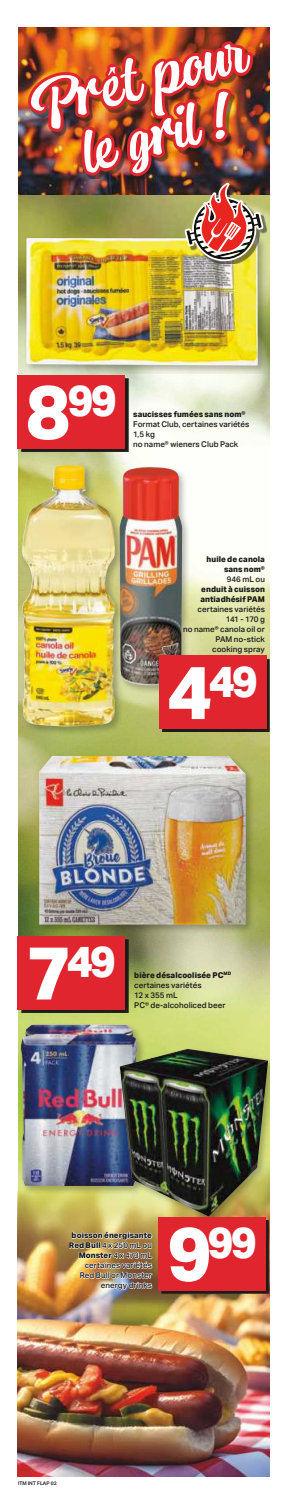
<style>
.page{position:relative;width:288px;height:1512px;background:#fff}
.page>*{position:absolute;margin:0;border:0;box-sizing:border-box;transform-origin:0 0}
.t1{font:800 75px "Aktiv Grotesk";color:#fff}
.t2{font:italic 56.5px/57.9px "Atocha";color:#fff;text-align:center;scale:1.15 1}
.t3{font:800 43.7px "Aktiv Grotesk";letter-spacing:-.065em;color:#fff}
.t4{font:500 8px/10px "Aktiv Grotesk";letter-spacing:.005em;color:#1c1c1b;text-align:right}
.t5{font:800 8px/10px "Aktiv Grotesk";letter-spacing:.005em;color:#1c1c1b;text-align:right}
.t6{font:600 5px "Aktiv Grotesk";color:#1c1c1b}
.s1{font-size:75px}
.s2{font-weight:800}
</style>
<div class="page">
<img style="left:18px;top:374px;width:252px;height:673px">
<img style="left:18px;top:1194px;width:252px;height:282px">
<img style="left:18px;top:27px;width:252px;height:167px">
<div style="left:18px;top:1022px;width:128px;height:172px;background:#1c1c1b;opacity:.3"></div>
<img style="left:21px;top:1025px;width:102px;height:111px">
<div style="left:117px;top:465px;width:74px;height:229px;background:#1c1c1b;opacity:.3"></div>
<img style="left:124px;top:467px;width:58px;height:218px">
<div style="left:24px;top:236px;width:243px;height:138px;background:#1c1c1b;opacity:.3"></div>
<img style="left:26px;top:342px;width:232px;height:24px">
<div style="left:20px;top:463px;width:104px;height:272px;background:#1c1c1b;opacity:.3"></div>
<img style="left:22px;top:465px;width:94px;height:262px">
<div style="left:37px;top:753px;width:218px;height:180px;background:#1c1c1b;opacity:.3"></div>
<img style="left:39px;top:756px;width:207px;height:169px">
<div style="left:118px;top:1047px;width:152px;height:175px;background:#1c1c1b;opacity:.3"></div>
<img style="left:120px;top:1049px;width:148px;height:168px">
<div style="left:188px;top:186px;width:78px;height:78px;background:#1c1c1b;opacity:.55"></div>
<img style="left:26px;top:27px;width:237px;height:315px">
<img style="left:68px;top:1231px;width:85px;height:60px">
<svg style="left:162px;top:1220px;width:107px;height:74px"></svg>
<div style="left:159px;top:1217px;width:107px;height:73px;background:#e1252f"></div>
<div style="left:21px;top:378px;width:107px;height:74px;background:#1c1c1b"></div>
<div style="left:18px;top:375px;width:107px;height:74px;background:#e1252f"></div>
<svg style="left:162px;top:659px;width:108px;height:73px"></svg>
<div style="left:159px;top:656px;width:107px;height:73px;background:#e1252f"></div>
<svg style="left:21px;top:939px;width:107px;height:74px"></svg>
<div style="left:18px;top:936px;width:107px;height:73px;background:#e1252f"></div>
<h2 class="t2" style="left:26px;top:81px;width:192px;rotate:-15deg">Prêt pour le gril !</h2>
<h3 class="t3" style="left:68px;top:376px;width:50px">99</h3>
<h1 class="t1" style="left:26px;top:369px;width:46px">8</h1>
<p class="t5" style="left:133px;top:409px;width:114px">saucisses fumées sans nom®</p>
<p class="t4" style="left:133px;top:419px;width:118px;text-align:left">Format Club, certaines variétés<br>1,5 kg</p>
<p class="t4" style="left:133px;top:439px;width:107px">no name® wieners Club Pack</p>
<p class="t5" style="left:207px;top:555px;width:60px">huile de canola sans nom®</p>
<p class="t4" style="left:227px;top:575px;width:40px">946 mL ou</p>
<p class="t5" style="left:200px;top:585px;width:66px;text-align:left">enduit à cuisson antiadhésif PAM</p>
<p class="t4" style="left:183px;top:605px;width:83px">certaines variétés<br>141 - 170 g<br>no name® canola oil or<br>PAM no-stick<br>cooking spray</p>
<h3 class="t3" style="left:168px;top:656px;width:92px"><span class="s1">4</span>49</h3>
<h3 class="t3" style="left:67px;top:937px;width:50px">49</h3>
<h1 class="t1" style="left:27px;top:930px;width:46px">7</h1>
<p class="t4" style="left:134px;top:970px;width:98px;text-align:left"><span class="s2">bière désalcoolisée PC</span><sup>MD </sup>certaines variétés<br>12 x 355 mL</p>
<p class="t4" style="left:134px;top:1000px;width:93px">PC® de-alcoholiced beer</p>
<p class="t4" style="left:69px;top:1230px;width:85px"><span class="s2">boisson énergisante<br>Red Bull</span> 4 x 250 mL ou<br><span class="s2">Monster</span> 4 x 473 mL certaines variétés<br>Red Bull or Monster energy drinks</p>
<h3 class="t3" style="left:168px;top:1218px;width:91px"><span class="s1">9</span>99</h3>
<p class="t6" style="left:18px;top:1480px;width:40px">ITM INT FLAP 02</p>
</div>
